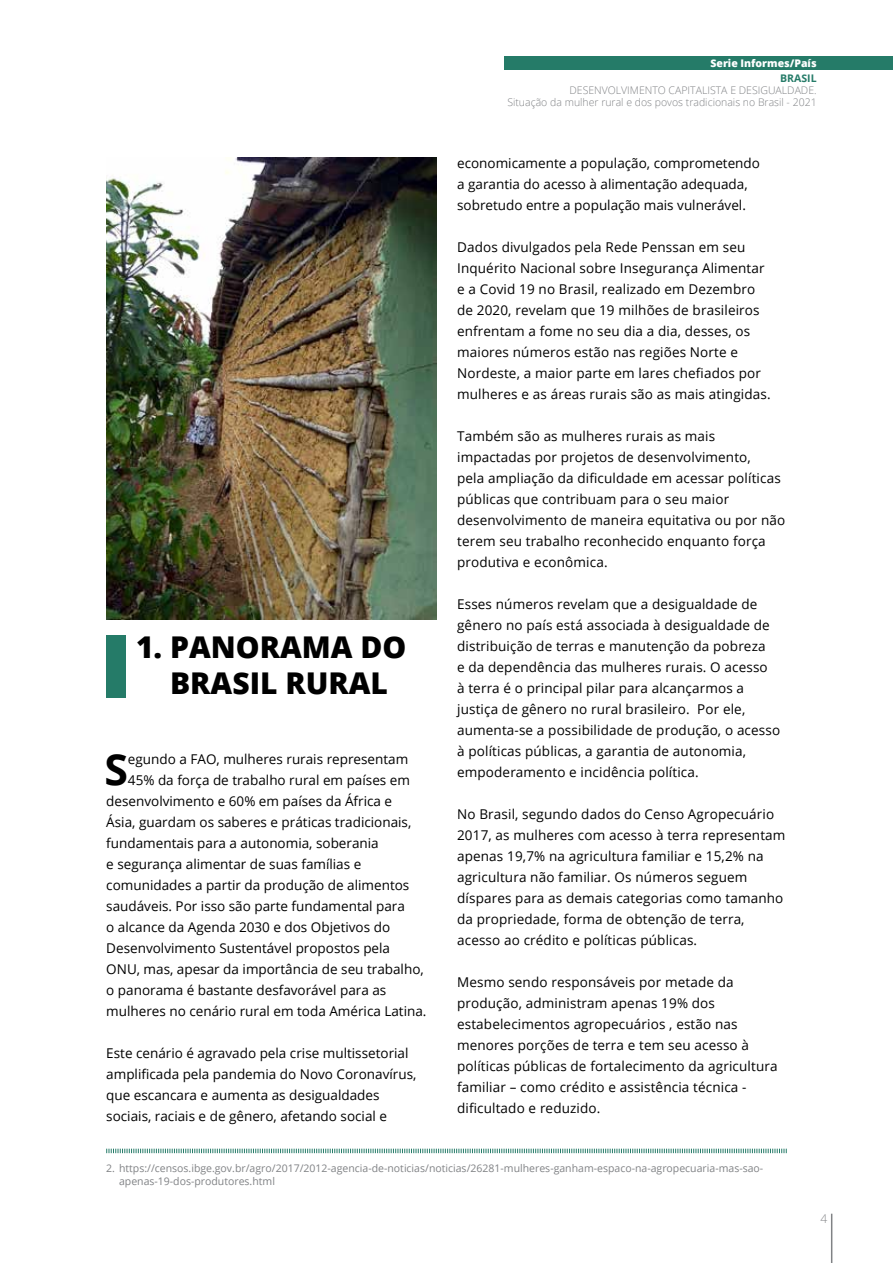
<style>
.page{position:relative;width:893px;height:1263px;background:#fff}
.page>*{position:absolute;margin:0;border:0;box-sizing:border-box;transform-origin:0 0}
.t1{font:700 42.9px "Open Sans";color:#000}
.t2{font:800 30px/36px "Open Sans";color:#000;text-align:center}
.t3{font:13.5px/21px "Open Sans";letter-spacing:.01em;color:#000}
.t4{font:300 12px "Open Sans";color:#808285}
.t5{font:10.5px/12.6px "Open Sans";color:#808285}
.t6{font:300 10.5px/12px "Open Sans";color:#808285;text-align:right}
.t7{font:800 10.5px "Open Sans";color:#fff}
.t8{font:700 10.5px "Open Sans";color:#257b68}
</style>
<div class="page">
<div style="left:504px;top:56px;width:389px;height:14px;background:#257b68"></div>
<hr style="left:831px;top:1214px;width:1px;height:49px;background:#808285">
<div style="left:106px;top:635px;width:20px;height:63px;background:#257b68"></div>
<img style="left:106px;top:157px;width:330px;height:463px">
<svg style="left:106px;top:1148px;width:681px;height:6px"></svg>
<p class="t7" style="left:710px;top:55px;width:108px">Serie Informes/País</p>
<h2 class="t2" style="left:136px;top:627px;width:272px">1. PANORAMA DO<br>BRASIL RURAL</h2>
<h1 class="t1" style="left:104px;top:739px;width:25px">S</h1>
<p class="t3" style="left:128px;top:748px;width:282px">egundo a FAO, mulheres rurais representam</p>
<p class="t3" style="left:128px;top:769px;width:283px">45% da força de trabalho rural em países em</p>
<p class="t3" style="left:106px;top:790px;width:287px">desenvolvimento e 60% em países da África e</p>
<p class="t3" style="left:106px;top:811px;width:307px">Ásia, guardam os saberes e práticas tradicionais,</p>
<p class="t3" style="left:106px;top:832px;width:274px">fundamentais para a autonomia, soberania</p>
<p class="t3" style="left:106px;top:853px;width:257px">e segurança alimentar de suas famílias e</p>
<p class="t3" style="left:106px;top:874px;width:305px">comunidades a partir da produção de alimentos</p>
<p class="t3" style="left:106px;top:895px;width:300px">saudáveis. Por isso são parte fundamental para</p>
<p class="t3" style="left:106px;top:916px;width:285px">o alcance da Agenda 2030 e dos Objetivos do</p>
<p class="t3" style="left:106px;top:937px;width:285px">Desenvolvimento Sustentável propostos pela</p>
<p class="t3" style="left:106px;top:958px;width:319px">ONU, mas, apesar da importância de seu trabalho,</p>
<p class="t3" style="left:106px;top:979px;width:282px">o panorama é bastante desfavorável para as</p>
<p class="t3" style="left:106px;top:1000px;width:322px">mulheres no cenário rural em toda América Latina.</p>
<p class="t3" style="left:106px;top:1042px;width:312px">Este cenário é agravado pela crise multissetorial amplificada pela pandemia do Novo Coronavírus, que escancara e aumenta as desigualdades sociais, raciais e de gênero, afetando social e</p>
<p class="t8" style="left:780px;top:71px;width:38px">BRASIL</p>
<p class="t6" style="left:507px;top:84px;width:311px">DESENVOLVIMENTO CAPITALISTA E DESIGUALDADE.<br>Situação da mulher rural e dos povos tradicionais no Brasil - 2021</p>
<p class="t3" style="left:457px;top:152px;width:304px">economicamente a população, comprometendo a garantia do acesso à alimentação adequada, sobretudo entre a população mais vulnerável.</p>
<p class="t3" style="left:457px;top:236px;width:315px">Dados divulgados pela Rede Penssan em seu Inquérito Nacional sobre Insegurança Alimentar e a Covid 19 no Brasil, realizado em Dezembro de 2020, revelam que 19 milhões de brasileiros enfrentam a fome no seu dia a dia, desses, os maiores números estão nas regiões Norte e Nordeste, a maior parte em lares chefiados por mulheres e as áreas rurais são as mais atingidas.</p>
<p class="t3" style="left:457px;top:425px;width:330px">Também são as mulheres rurais as mais impactadas por projetos de desenvolvimento,<br>pela ampliação da dificuldade em acessar políticas públicas que contribuam para o seu maior desenvolvimento de maneira equitativa ou por não terem seu trabalho reconhecido enquanto força produtiva e econômica.</p>
<p class="t3" style="left:457px;top:593px;width:325px">Esses números revelam que a desigualdade de gênero no país está associada à desigualdade de distribuição de terras e manutenção da pobreza<br>e da dependência das mulheres rurais. O acesso<br>à terra é o principal pilar para alcançarmos a justiça de gênero no rural brasileiro. Por ele, aumenta-se a possibilidade de produção, o acesso à políticas públicas, a garantia de autonomia, empoderamento e incidência política.</p>
<p class="t3" style="left:457px;top:803px;width:330px">No Brasil, segundo dados do Censo Agropecuário 2017, as mulheres com acesso à terra representam apenas 19,7% na agricultura familiar e 15,2% na agricultura não familiar. Os números seguem díspares para as demais categorias como tamanho da propriedade, forma de obtenção de terra, acesso ao crédito e políticas públicas.</p>
<p class="t3" style="left:457px;top:971px;width:322px">Mesmo sendo responsáveis por metade da produção, administram apenas 19% dos estabelecimentos agropecuários , estão nas menores porções de terra e tem seu acesso à políticas públicas de fortalecimento da agricultura familiar – como crédito e assistência técnica - dificultado e reduzido.</p>
<p class="t5" style="left:119px;top:1162px;width:646px;text-indent:-13px">2. https://censos.ibge.gov.br/agro/2017/2012-agencia-de-noticias/noticias/26281-mulheres-ganham-espaco-na-agropecuaria-mas-sao&shy;apenas-19-dos-produtores.html</p>
<p class="t4" style="left:820px;top:1210px;width:8px">4</p>
</div>
